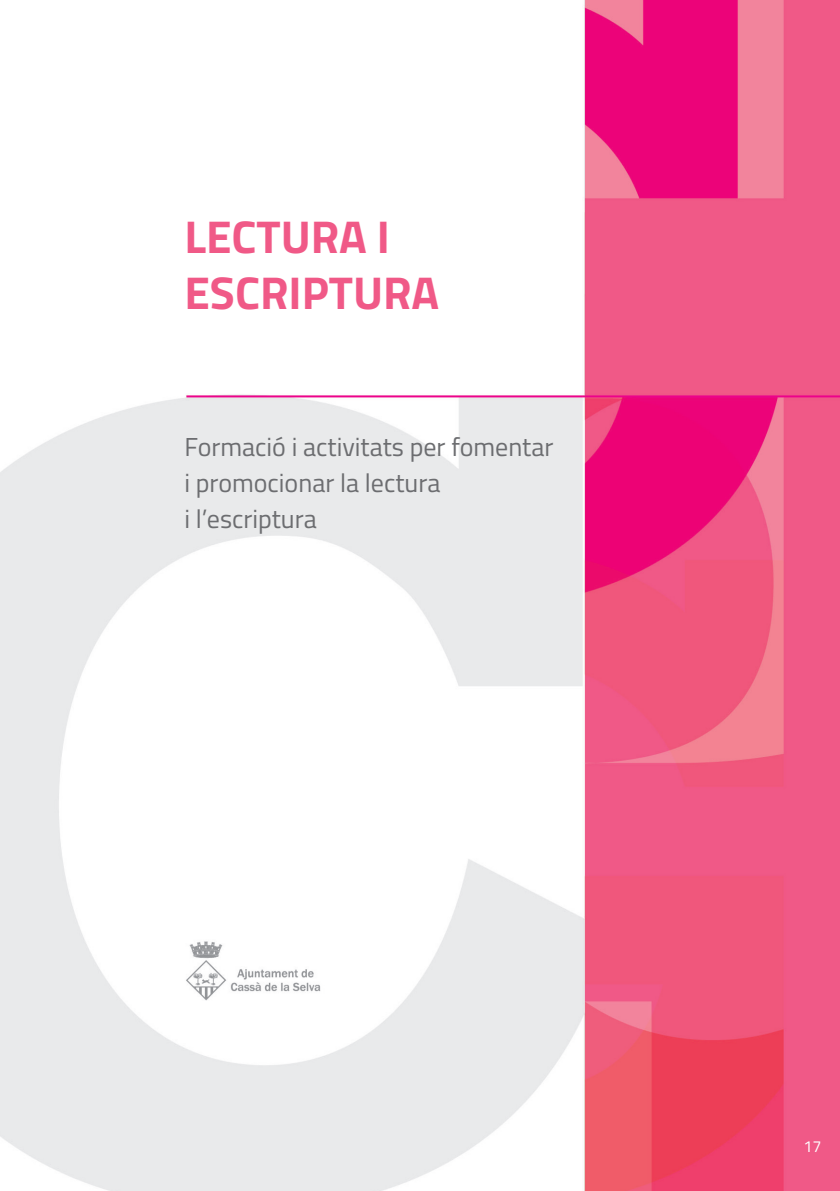
<style>
.page{position:relative;width:840px;height:1191px;background:#fff}
.page>*{position:absolute;margin:0;border:0;box-sizing:border-box;transform-origin:0 0}
.t1{font:700 46px/55.2px "Titillium Web";color:#f05987}
.t2{font:26px/36px "Titillium Web";color:#6c6d70}
.t3{font:16px "Titillium Web";color:#fff}
</style>
<div class="page">
<img style="left:0;top:0;width:839px;height:1191px">
<p class="t1" style="left:184px;top:207px;width:256px">LECTURA I<br>ESCRIPTURA</p>
<p class="t2" style="left:184px;top:427px;width:370px">Formació i activitats per fomentar i promocionar la lectura</p>
<p class="t2" style="left:184px;top:499px;width:134px">i l’escriptura</p>
<p class="t3" style="left:803px;top:1135px;width:19px">17</p>
</div>
